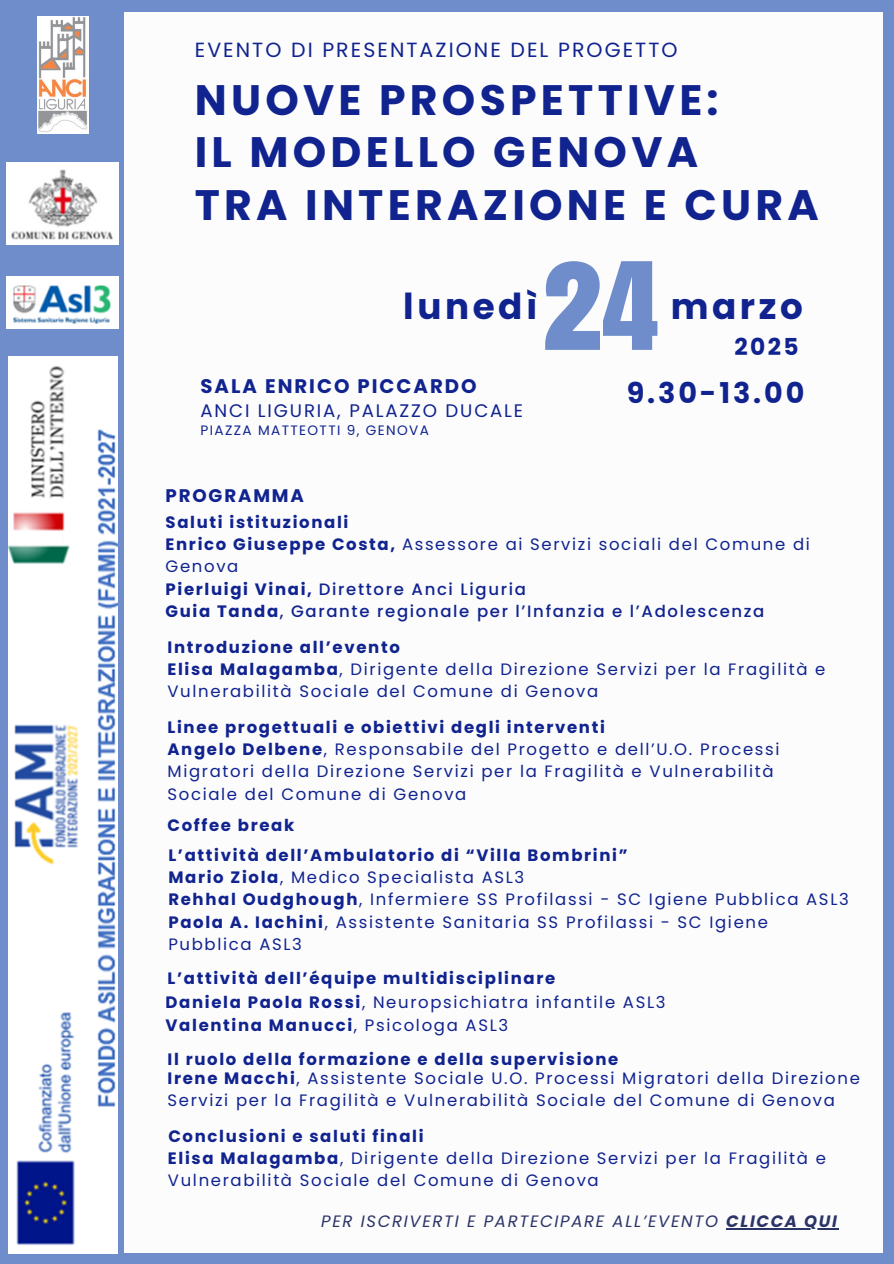
<style>
.page{position:relative;width:894px;height:1264px;background:#fff}
.page>*{position:absolute;margin:0;border:0;box-sizing:border-box;transform-origin:0 0}
.t1{font:700 42.6px/52.1px "Poppins";letter-spacing:.1em;color:#10238f}
.t2{font:700 35.7px "Poppins";letter-spacing:.1em;color:#10238f}
.t3{font:700 28.65px "Poppins";color:#10238f}
.t4{font:700 23.25px "Poppins";color:#10238f}
.t5{font:20.55px "Poppins";letter-spacing:.1em;color:#10238f}
.t6{font:700 19.65px "Poppins";letter-spacing:.1em;color:#10238f}
.t7{font:18.15px "Poppins";letter-spacing:.1em;color:#10238f}
.t8{font:700 18.15px "Poppins";letter-spacing:.1em;color:#10238f}
.t9{font:16.5px/22.5px "Poppins";letter-spacing:.1em;color:#10238f}
.t10{font:700 16.5px "Poppins";letter-spacing:.1em;color:#10238f}
.t11{font:500 16.5px "Poppins";letter-spacing:.1em;color:#10238f}
.t12{font:italic 16.5px "Poppins";letter-spacing:.1em;color:#2b3467}
.t13{font:italic 700 16.5px "Poppins";letter-spacing:.1em;color:#2b3467}
.t14{font:13.65px "Poppins";letter-spacing:.1em;color:#10238f}
.s1{font-weight:700}
.s2{font-weight:400}
</style>
<div class="page">
<div style="left:0;top:0;width:124px;height:1263px;background:#708dcb"></div>
<img style="left:8px;top:356px;width:110px;height:896px">
<div style="left:124px;top:0;width:769px;height:12px;background:#708dcb"></div>
<div style="left:124px;top:1252px;width:769px;height:11px;background:#708dcb"></div>
<div style="left:883px;top:0;width:10px;height:1263px;background:#708dcb"></div>
<svg style="left:545px;top:261px;width:112px;height:89px"></svg>
<img style="left:37px;top:16px;width:52px;height:117px">
<img style="left:6px;top:163px;width:113px;height:81px">
<img style="left:6px;top:276px;width:113px;height:52px">
<hr style="left:726px;top:1227px;width:112px;height:2px;background:#2b3467">
<h2 class="t5" style="left:195px;top:36px;width:484px">EVENTO DI PRESENTAZIONE DEL PROGETTO</h2>
<p class="t1" style="left:195px;top:74px;width:525px">NUOVE PROSPETTIVE:<br>IL MODELLO GENOVA</p>
<p class="t1" style="left:195px;top:178px;width:625px">TRA INTERAZIONE E CURA</p>
<p class="t2" style="left:403px;top:281px;width:136px">lunedì</p>
<p class="t6" style="left:200px;top:372px;width:277px">SALA ENRICO PICCARDO</p>
<p class="t7" style="left:200px;top:397px;width:324px">ANCI LIGURIA, PALAZZO DUCALE</p>
<p class="t14" style="left:200px;top:420px;width:230px">PIAZZA MATTEOTTI 9, GENOVA</p>
<p class="t2" style="left:670px;top:281px;width:134px">marzo</p>
<p class="t4" style="left:734px;top:331px;width:65px">2025</p>
<h1 class="t3" style="left:626px;top:373px;width:179px">9.30-13.00</h1>
<p class="t8" style="left:165px;top:482px;width:140px">PROGRAMMA</p>
<h6 class="t10" style="left:165px;top:510px;width:184px">Saluti istituzionali</h6>
<p class="t9" style="left:165px;top:532px;width:645px"><span class="s1">Enrico Giuseppe Costa,</span> Assessore ai Servizi sociali del Comune di<br>Genova</p>
<p class="t11" style="left:165px;top:577px;width:362px"><span class="s1">Pierluigi Vinai,</span> Direttore Anci Liguria</p>
<p class="t11" style="left:165px;top:599px;width:600px"><span class="s1">Guia Tanda</span>, Garante regionale per l’Infanzia e l’Adolescenza</p>
<p class="t10" style="left:167px;top:635px;width:234px">Introduzione all’evento</p>
<p class="t9" style="left:167px;top:657px;width:659px"><span class="s1">Elisa Malagamba</span>, Dirigente della Direzione Servizi per la Fragilità e<br>Vulnerabilità Sociale del Comune di Genova</p>
<p class="t10" style="left:167px;top:715px;width:439px">Linee progettuali e obiettivi degli interventi</p>
<p class="t9" style="left:167px;top:737px;width:613px"><span class="s1">Angelo Delbene</span>, Responsabile del Progetto e dell’U.O. Processi<br>Migratori della Direzione Servizi per la Fragilità e Vulnerabilità<br>Sociale del Comune di Genova</p>
<p class="t10" style="left:167px;top:814px;width:128px">Coffee break</p>
<p class="t10" style="left:168px;top:843px;width:460px">L’attività dell’Ambulatorio di “Villa Bombrini”</p>
<p class="t9" style="left:168px;top:865px;width:357px"><span class="s1">Mario Ziola</span>, Medico Specialista ASL3</p>
<p class="t9" style="left:168px;top:888px;width:681px"><span class="s1">Rehhal Oudghough</span>, Infermiere SS Profilassi - SC Igiene Pubblica ASL3</p>
<p class="t9" style="left:168px;top:910px;width:601px"><span class="s1">Paola A. Iachini</span>, Assistente Sanitaria SS Profilassi - SC Igiene<br>Pubblica ASL3</p>
<p class="t10" style="left:167px;top:966px;width:389px">L’attività dell’équipe multidisciplinare</p>
<p class="t9" style="left:165px;top:991px;width:501px"><span class="s1">Daniela Paola Rossi</span>, Neuropsichiatra infantile ASL3</p>
<p class="t10" style="left:165px;top:1013px;width:344px">Valentina Manucci<span class="s2">, Psicologa ASL3</span></p>
<p class="t10" style="left:167px;top:1047px;width:452px">Il ruolo della formazione e della supervisione</p>
<p class="t9" style="left:167px;top:1066px;width:693px"><span class="s1">Irene Macchi</span>, Assistente Sociale U.O. Processi Migratori della Direzione<br>Servizi per la Fragilità e Vulnerabilità Sociale del Comune di Genova</p>
<p class="t10" style="left:168px;top:1124px;width:256px">Conclusioni e saluti finali</p>
<p class="t9" style="left:168px;top:1146px;width:659px"><span class="s1">Elisa Malagamba</span>, Dirigente della Direzione Servizi per la Fragilità e<br>Vulnerabilità Sociale del Comune di Genova</p>
<p class="t12" style="left:321px;top:1209px;width:398px">PER ISCRIVERTI E PARTECIPARE ALL’EVENTO</p>
<p class="t13" style="left:726px;top:1209px;width:112px">CLICCA QUI</p>
</div>
